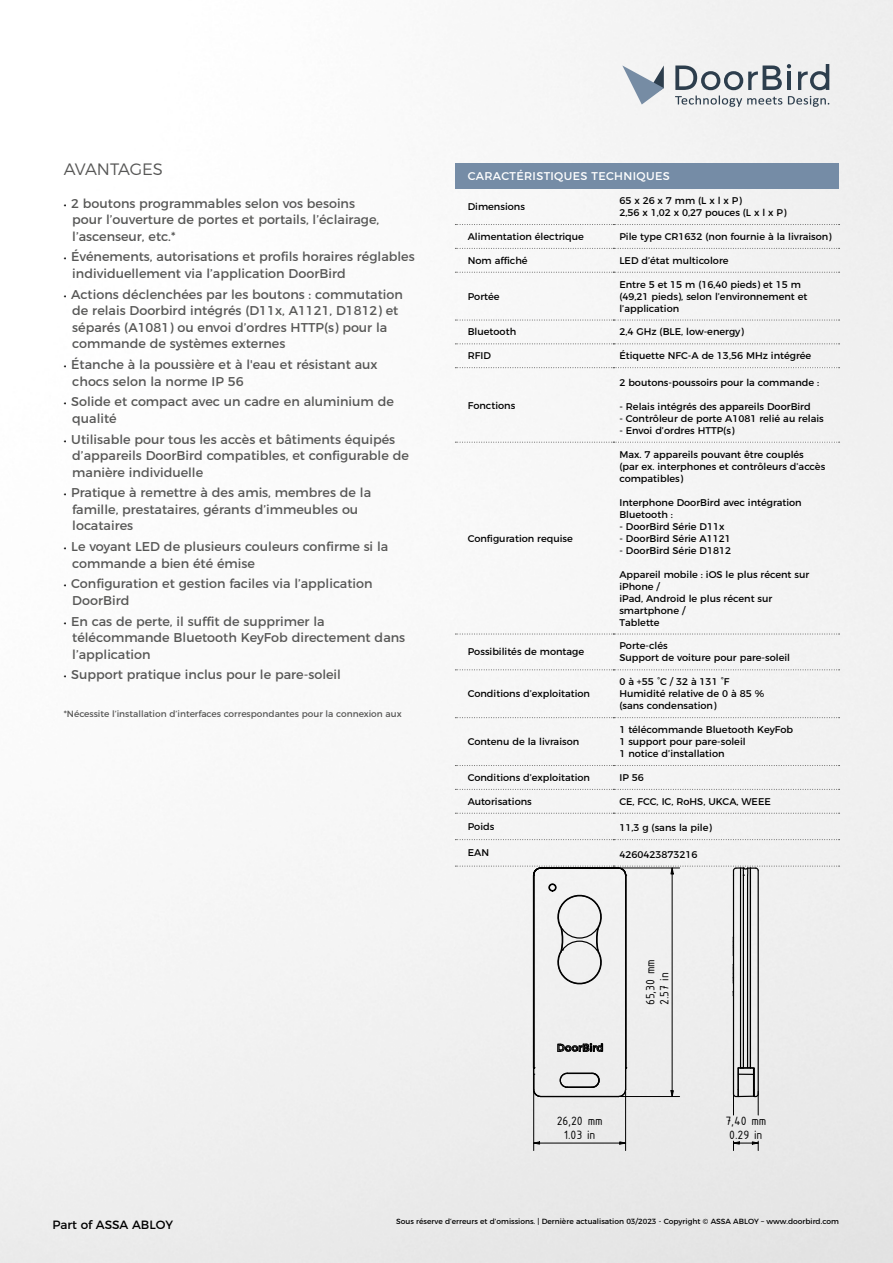
<style>
.page{position:relative;width:893px;height:1263px;background:#fff}
.page>*{position:absolute;margin:0;border:0;box-sizing:border-box;transform-origin:0 0}
.t1{font:300 16.5px "Montserrat";letter-spacing:-.01em;color:#575756}
.t2{font:13.05px/14px "ISOCPEUR";letter-spacing:-.015em;color:#000;text-align:center}
.t3{font:12.75px/16.5px "Montserrat";color:#575756}
.t4{font:12px "Montserrat";color:#000}
.t5{font:11.25px "Montserrat";letter-spacing:.03em;color:#fff}
.t6{font:9.75px/12px "Montserrat";color:#000}
.t7{font:9px "Montserrat";color:#575756}
.t8{font:7.5px "Montserrat";color:#000}
.s1{font-size:9.75px;color:#000}
</style>
<div class="page">
<img style="left:0;top:0;width:893px;height:1263px">
<svg style="left:622px;top:65px;width:42px;height:40px"></svg>
<svg style="left:675px;top:64px;width:154px;height:43px"></svg>
<div style="left:455px;top:163px;width:384px;height:26px;background:#758ca6"></div>
<svg style="left:455px;top:224px;width:385px;height:1px"></svg>
<svg style="left:455px;top:248px;width:385px;height:1px"></svg>
<svg style="left:455px;top:272px;width:385px;height:1px"></svg>
<svg style="left:455px;top:320px;width:385px;height:1px"></svg>
<svg style="left:455px;top:343px;width:385px;height:1px"></svg>
<svg style="left:455px;top:634px;width:385px;height:1px"></svg>
<svg style="left:455px;top:669px;width:385px;height:1px"></svg>
<svg style="left:455px;top:717px;width:385px;height:1px"></svg>
<svg style="left:455px;top:765px;width:385px;height:1px"></svg>
<svg style="left:455px;top:789px;width:385px;height:1px"></svg>
<svg style="left:455px;top:813px;width:385px;height:1px"></svg>
<svg style="left:455px;top:839px;width:385px;height:1px"></svg>
<svg style="left:455px;top:367px;width:385px;height:1px"></svg>
<svg style="left:455px;top:442px;width:385px;height:1px"></svg>
<svg style="left:500px;top:838px;width:303px;height:322px"></svg>
<svg style="left:619px;top:1141px;width:10px;height:4px"></svg>
<svg style="left:530px;top:1141px;width:10px;height:4px"></svg>
<hr style="left:539px;top:1143px;width:81px;height:1px;background:#000">
<hr style="left:625px;top:1091px;width:1px;height:59px;background:#000">
<hr style="left:533px;top:1091px;width:1px;height:59px;background:#000">
<svg style="left:455px;top:865px;width:385px;height:250px"></svg>
<svg style="left:730px;top:1141px;width:31px;height:9px"></svg>
<h1 class="t1" style="left:64px;top:156px;width:101px">AVANTAGES</h1>
<h3 class="t3" style="left:72px;top:194px;width:308px;text-indent:-9px"><span class="s1">•</span> 2 boutons programmables selon vos besoins pour l’ouverture de portes et portails, l’éclairage, l’ascenseur, etc.*</h3>
<h3 class="t3" style="left:72px;top:248px;width:344px;text-indent:-9px"><span class="s1">•</span> Événements, autorisations et profils horaires réglables individuellement via l’application DoorBird</h3>
<h3 class="t3" style="left:72px;top:285px;width:332px;text-indent:-9px"><span class="s1">•</span> Actions déclenchées par les boutons : commutation de relais Doorbird intégrés (D11x, A1121, D1812) et séparés (A1081) ou envoi d’ordres HTTP(s) pour la commande de systèmes externes</h3>
<h3 class="t3" style="left:72px;top:355px;width:307px;text-indent:-9px"><span class="s1">•</span> Étanche à la poussière et à l'eau et résistant aux chocs selon la norme IP 56</h3>
<h3 class="t3" style="left:72px;top:392px;width:323px;text-indent:-9px"><span class="s1">•</span> Solide et compact avec un cadre en aluminium de qualité</h3>
<h3 class="t3" style="left:72px;top:430px;width:338px;text-indent:-9px"><span class="s1">•</span> Utilisable pour tous les accès et bâtiments équipés d’appareils DoorBird compatibles, et configurable de manière individuelle</h3>
<h3 class="t3" style="left:72px;top:483px;width:300px;text-indent:-9px"><span class="s1">•</span> Pratique à remettre à des amis, membres de la famille, prestataires, gérants d’immeubles ou locataires</h3>
<h3 class="t3" style="left:72px;top:537px;width:318px;text-indent:-9px"><span class="s1">•</span> Le voyant LED de plusieurs couleurs confirme si la commande a bien été émise</h3>
<h3 class="t3" style="left:72px;top:574px;width:302px;text-indent:-9px"><span class="s1">•</span> Configuration et gestion faciles via l’application<br>DoorBird</h3>
<h3 class="t3" style="left:72px;top:612px;width:334px;text-indent:-9px"><span class="s1">•</span> En cas de perte, il suffit de supprimer la télécommande Bluetooth KeyFob directement dans l’application</h3>
<h3 class="t3" style="left:64px;top:665px;width:279px"><span class="s1">•</span> Support pratique inclus pour le pare-soleil</h3>
<p class="t7" style="left:64px;top:706px;width:339px">*Nécessite l’installation d’interfaces correspondantes pour la connexion aux</p>
<p class="t5" style="left:468px;top:167px;width:203px">CARACTÉRISTIQUES TECHNIQUES</p>
<p class="t6" style="left:468px;top:200px;width:59px">Dimensions</p>
<p class="t6" style="left:619px;top:194px;width:169px">65 x 26 x 7 mm (L x l x P)<br>2,56 x 1,02 x 0,27 pouces (L x l x P)</p>
<p class="t6" style="left:468px;top:230px;width:118px">Alimentation électrique</p>
<p class="t6" style="left:619px;top:230px;width:214px">Pile type CR1632 (non fournie à la livraison)</p>
<p class="t6" style="left:468px;top:253px;width:61px">Nom affiché</p>
<p class="t6" style="left:619px;top:253px;width:111px">LED d’état multicolore</p>
<p class="t6" style="left:468px;top:289px;width:33px">Portée</p>
<p class="t6" style="left:619px;top:277px;width:190px">Entre 5 et 15 m (16,40 pieds) et 15 m (49,21 pieds), selon l’environnement et l’application</p>
<p class="t6" style="left:468px;top:325px;width:50px">Bluetooth</p>
<p class="t6" style="left:619px;top:325px;width:126px">2,4 GHz (BLE, low-energy)</p>
<p class="t6" style="left:468px;top:349px;width:25px">RFID</p>
<p class="t6" style="left:619px;top:349px;width:193px">Étiquette NFC-A de 13,56 MHz intégrée</p>
<p class="t6" style="left:468px;top:398px;width:49px">Fonctions</p>
<p class="t6" style="left:468px;top:531px;width:107px">Configuration requise</p>
<p class="t6" style="left:619px;top:375px;width:201px">2 boutons-poussoirs pour la commande :</p>
<p class="t6" style="left:619px;top:399px;width:193px">- Relais intégrés des appareils DoorBird</p>
<p class="t6" style="left:619px;top:411px;width:206px">- Contrôleur de porte A1081 relié au relais</p>
<p class="t6" style="left:619px;top:423px;width:116px">- Envoi d’ordres HTTP(s)</p>
<p class="t6" style="left:619px;top:447px;width:207px">Max. 7 appareils pouvant être couplés (par ex. interphones et contrôleurs d’accès compatibles)</p>
<p class="t6" style="left:619px;top:495px;width:184px">Interphone DoorBird avec intégration<br>Bluetooth :</p>
<p class="t6" style="left:619px;top:519px;width:107px">- DoorBird Série D11x</p>
<p class="t6" style="left:619px;top:531px;width:113px">- DoorBird Série A1121</p>
<p class="t6" style="left:619px;top:543px;width:113px">- DoorBird Série D1812</p>
<p class="t6" style="left:619px;top:567px;width:191px">Appareil mobile : iOS le plus récent sur iPhone /<br>iPad, Android le plus récent sur smartphone /<br>Tablette</p>
<h2 class="t2" style="left:649px;top:636px;width:7px">5</h2>
<p class="t6" style="left:468px;top:645px;width:118px">Possibilités de montage</p>
<p class="t6" style="left:619px;top:639px;width:172px">Porte-clés<br>Support de voiture pour pare-soleil</p>
<p class="t6" style="left:468px;top:687px;width:124px">Conditions d’exploitation</p>
<p class="t6" style="left:619px;top:675px;width:146px">0 à +55 °C / 32 à 131 °F<br>Humidité relative de 0 à 85 % (sans condensation)</p>
<p class="t6" style="left:468px;top:735px;width:113px">Contenu de la livraison</p>
<p class="t6" style="left:619px;top:723px;width:175px">1 télécommande Bluetooth KeyFob<br>1 support pour pare-soleil<br>1 notice d’installation</p>
<p class="t6" style="left:468px;top:771px;width:124px">Conditions d’exploitation</p>
<p class="t6" style="left:619px;top:771px;width:26px">IP 56</p>
<p class="t6" style="left:468px;top:794px;width:66px">Autorisations</p>
<p class="t6" style="left:619px;top:794px;width:153px">CE, FCC, IC, RoHS, UKCA, WEEE</p>
<p class="t6" style="left:468px;top:820px;width:28px">Poids</p>
<p class="t6" style="left:619px;top:821px;width:94px">11,3 g (sans la pile)</p>
<p class="t6" style="left:468px;top:846px;width:23px">EAN</p>
<p class="t6" style="left:619px;top:847px;width:80px">4260423873216</p>
<h2 class="t2" style="left:643px;top:1005px;width:47px;rotate:-90deg">65,30 mm</h2>
<h2 class="t2" style="left:657px;top:1005px;width:35px;rotate:-90deg">25. 7 ni</h2>
<h2 class="t2" style="left:557px;top:1114px;width:47px">26,20 mm<br>1.03 in</h2>
<h2 class="t2" style="left:725px;top:1114px;width:42px;text-align:left">7,40 mm<br>0.29 in</h2>
<p class="t4" style="left:52px;top:1215px;width:122px">Part of ASSA ABLOY</p>
<p class="t8" style="left:396px;top:1215px;width:444px">Sous réserve d‘erreurs et d‘omissions. | Dernière actualisation 03/2023 - Copyright © ASSA ABLOY – www.doorbird.com</p>
</div>
